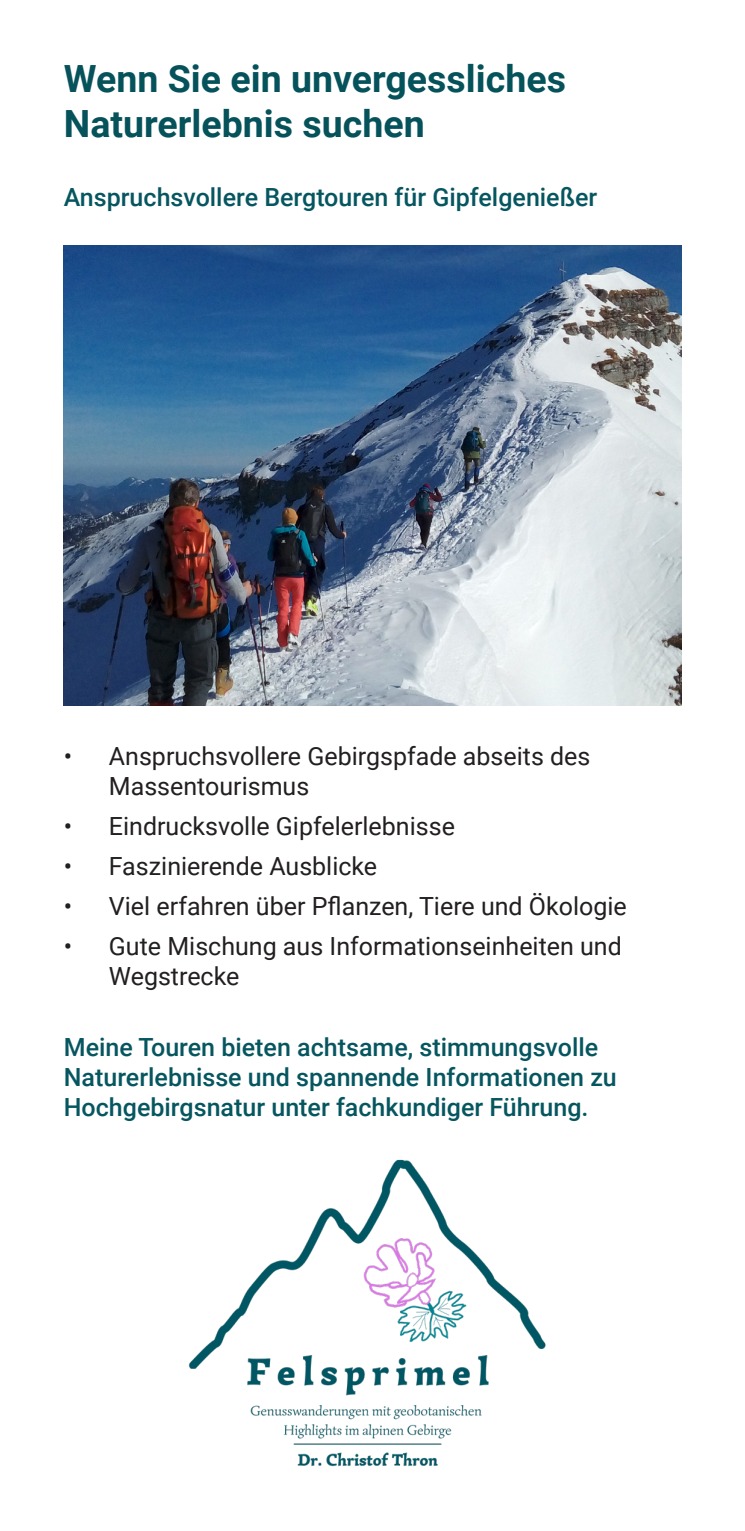
<style>
.page{position:relative;width:745px;height:1531px;background:#fff}
.page>*{position:absolute;margin:0;border:0;box-sizing:border-box;transform-origin:0 0}
.t1{font:700 37.5px/45px "Roboto";color:#05525b}
.t2{font:25px/30px "Roboto";color:#231f20}
.t3{font:500 25px/30px "Roboto";color:#065660}
</style>
<div class="page">
<img style="left:188px;top:1159px;width:358px;height:308px">
<img style="left:64px;top:245px;width:616px;height:461px">
<p class="t1" style="left:64px;top:55px;width:503px">Wenn Sie ein unvergessliches<br>Naturerlebnis suchen</p>
<p class="t3" style="left:64px;top:181px;width:534px">Anspruchsvollere Bergtouren für Gipfelgenießer</p>
<p class="t2" style="left:109px;top:740px;width:482px;text-indent:-45px">• Anspruchsvollere Gebirgspfade abseits des<br>Massentourismus</p>
<p class="t2" style="left:64px;top:810px;width:392px">• Eindrucksvolle Gipfelerlebnisse</p>
<p class="t2" style="left:64px;top:850px;width:315px">• Faszinierende Ausblicke</p>
<p class="t2" style="left:64px;top:890px;width:564px">• Viel erfahren über Pflanzen, Tiere und Ökologie</p>
<p class="t2" style="left:109px;top:930px;width:514px;text-indent:-45px">• Gute Mischung aus Informationseinheiten und<br>Wegstrecke</p>
<p class="t3" style="left:64px;top:1031px;width:554px">Meine Touren bieten achtsame, stimmungsvolle<br>Naturerlebnisse und spannende Informationen zu<br>Hochgebirgsnatur unter fachkundiger Führung.</p>
</div>
